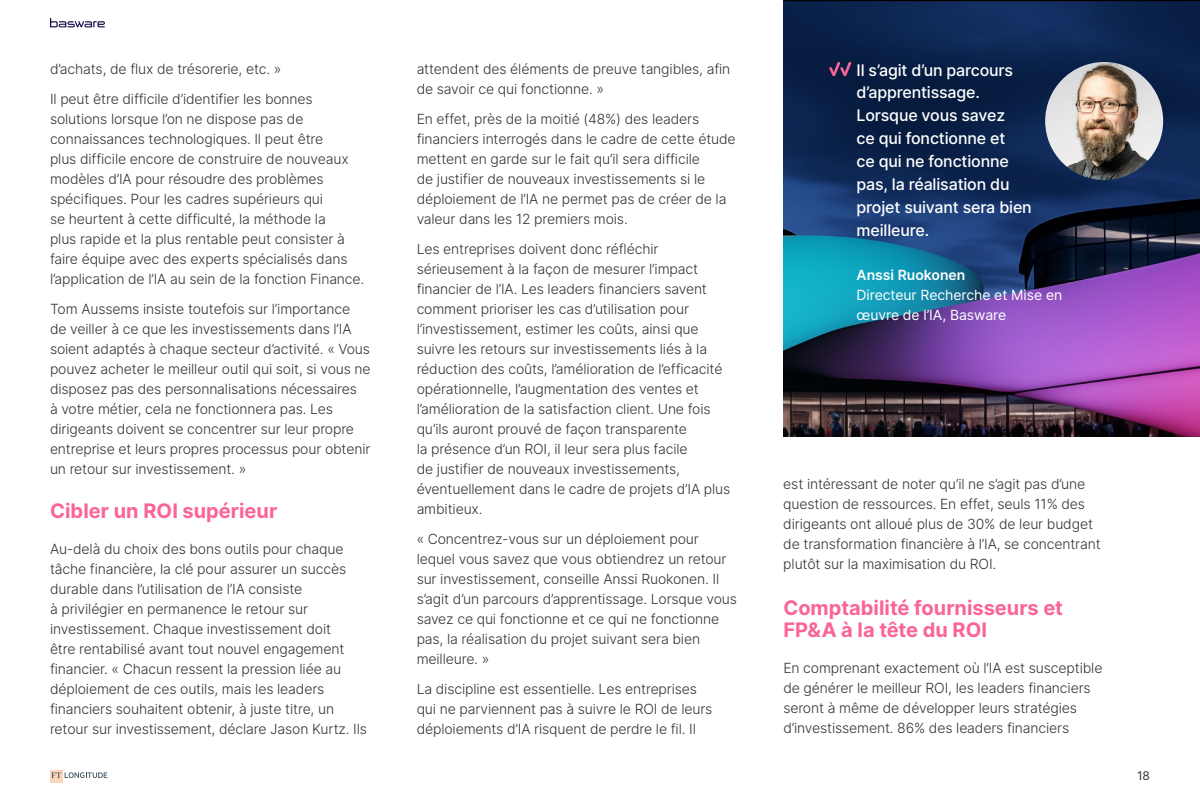
<style>
.page{position:relative;width:1200px;height:800px;background:#fff}
.page>*{position:absolute;margin:0;border:0;box-sizing:border-box;transform-origin:0 0}
.t1{font:700 20px/22px "Inter";color:#fa6496}
.t2{font:500 16px/23px "Inter";letter-spacing:-.01em;color:#fff}
.t3{font:300 14px/20px "Inter";letter-spacing:-.01em;color:#333}
.t4{font:14px/20px "Inter";letter-spacing:-.005em;color:#fff}
.t5{font:600 14px "Inter";color:#fff}
.t6{font:12px "Inter";color:#333}
</style>
<div class="page">
<img style="left:783px;top:0;width:417px;height:437px">
<svg style="left:50px;top:18px;width:55px;height:9px"></svg>
<div style="left:50px;top:771px;width:12px;height:12px;background:#fdd6b9"></div>
<svg style="left:51px;top:772px;width:56px;height:6px"></svg>
<svg style="left:829px;top:62px;width:22px;height:14px"></svg>
<img style="left:1045px;top:62px;width:118px;height:118px;border-radius:59px">
<p class="t3" style="left:50px;top:53px;width:264px;line-height:30px">d’achats, de flux de trésorerie, etc. »<br>Il peut être difficile d’identifier les bonnes</p>
<p class="t3" style="left:50px;top:108px;width:316px">solutions lorsque l’on ne dispose pas de connaissances technologiques. Il peut être<br>plus difficile encore de construire de nouveaux modèles d’IA pour résoudre des problèmes spécifiques. Pour les cadres supérieurs qui<br>se heurtent à cette difficulté, la méthode la<br>plus rapide et la plus rentable peut consister à faire équipe avec des experts spécialisés dans l’application de l’IA au sein de la fonction Finance.</p>
<p class="t3" style="left:50px;top:298px;width:322px">Tom Aussems insiste toutefois sur l’importance<br>de veiller à ce que les investissements dans l’IA soient adaptés à chaque secteur d’activité. « Vous pouvez acheter le meilleur outil qui soit, si vous ne disposez pas des personnalisations nécessaires<br>à votre métier, cela ne fonctionnera pas. Les dirigeants doivent se concentrer sur leur propre entreprise et leurs propres processus pour obtenir un retour sur investissement. »</p>
<h1 class="t1" style="left:50px;top:499px;width:229px">Cibler un ROI supérieur</h1>
<p class="t3" style="left:50px;top:538px;width:319px">Au-delà du choix des bons outils pour chaque tâche financière, la clé pour assurer un succès durable dans l’utilisation de l’IA consiste<br>à privilégier en permanence le retour sur investissement. Chaque investissement doit<br>être rentabilisé avant tout nouvel engagement financier. « Chacun ressent la pression liée au déploiement de ces outils, mais les leaders financiers souhaitent obtenir, à juste titre, un retour sur investissement, déclare Jason Kurtz. Ils</p>
<p class="t3" style="left:417px;top:58px;width:315px">attendent des éléments de preuve tangibles, afin de savoir ce qui fonctionne. »</p>
<p class="t3" style="left:417px;top:108px;width:321px">En effet, près de la moitié (48%) des leaders financiers interrogés dans le cadre de cette étude mettent en garde sur le fait qu’il sera difficile<br>de justifier de nouveaux investissements si le déploiement de l’IA ne permet pas de créer de la valeur dans les 12 premiers mois.</p>
<p class="t3" style="left:417px;top:238px;width:315px">Les entreprises doivent donc réfléchir sérieusement à la façon de mesurer l’impact financier de l’IA. Les leaders financiers savent comment prioriser les cas d’utilisation pour l’investissement, estimer les coûts, ainsi que suivre les retours sur investissements liés à la réduction des coûts, l’amélioration de l’efficacité opérationnelle, l’augmentation des ventes et l’amélioration de la satisfaction client. Une fois qu’ils auront prouvé de façon transparente<br>la présence d’un ROI, il leur sera plus facile<br>de justifier de nouveaux investissements, éventuellement dans le cadre de projets d’IA plus ambitieux.</p>
<p class="t3" style="left:417px;top:528px;width:322px">« Concentrez-vous sur un déploiement pour lequel vous savez que vous obtiendrez un retour sur investissement, conseille Anssi Ruokonen. Il s’agit d’un parcours d’apprentissage. Lorsque vous savez ce qui fonctionne et ce qui ne fonctionne pas, la réalisation du projet suivant sera bien meilleure. »</p>
<p class="t3" style="left:417px;top:678px;width:297px">La discipline est essentielle. Les entreprises qui ne parviennent pas à suivre le ROI de leurs déploiements d’IA risquent de perdre le fil. Il</p>
<p class="t2" style="left:857px;top:58px;width:177px">Il s’agit d’un parcours d’apprentissage.<br>Lorsque vous savez<br>ce qui fonctionne et<br>ce qui ne fonctionne pas, la réalisation du projet suivant sera bien meilleure.</p>
<p class="t5" style="left:857px;top:264px;width:110px">Anssi Ruokonen</p>
<p class="t4" style="left:857px;top:284px;width:207px">Directeur Recherche et Mise en œuvre de l’IA, Basware</p>
<p class="t3" style="left:783px;top:474px;width:319px">est intéressant de noter qu’il ne s’agit pas d’une question de ressources. En effet, seuls 11% des dirigeants ont alloué plus de 30% de leur budget de transformation financière à l’IA, se concentrant plutôt sur la maximisation du ROI.</p>
<h1 class="t1" style="left:783px;top:596px;width:281px">Comptabilité fournisseurs et<br>FP&amp;A à la tête du ROI</h1>
<p class="t3" style="left:783px;top:657px;width:321px">En comprenant exactement où l’IA est susceptible de générer le meilleur ROI, les leaders financiers seront à même de développer leurs stratégies d’investissement. 86% des leaders financiers</p>
<p class="t6" style="left:1137px;top:767px;width:14px">18</p>
</div>
